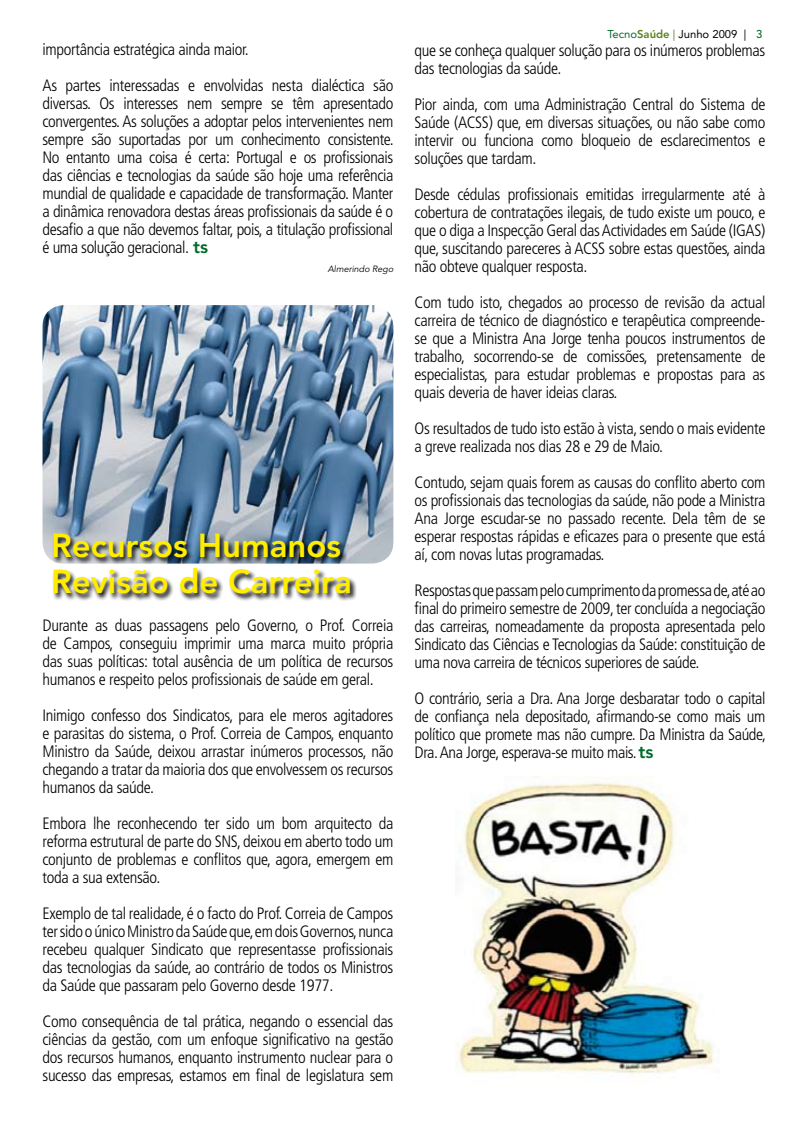
<style>
.page{position:relative;width:808px;height:1127px;background:#fff}
.page>*{position:absolute;margin:0;border:0;box-sizing:border-box;transform-origin:0 0}
.t1{font:800 33px/36px "Avenir";color:#ffed00}
.t2{font:300 condensed 16.5px/18px "Frutiger";letter-spacing:-.02em;color:#000;text-align:justify}
.t3{font:11.25px "Avenir";color:#000}
.t4{font:italic 9px "Avenir";color:#000}
.s1{font-family:"Avenir";font-weight:800;font-stretch:normal;font-size:18px;color:#006a2b}
.s2{color:#006a2b}
.s3{font-weight:800;color:#58831b}
.s4{color:#58831b}
.s5{font-weight:500;color:#006a2b}
</style>
<div class="page">
<img style="left:43px;top:305px;width:350px;height:255px">
<img style="left:455px;top:776px;width:259px;height:298px">
<div style="left:52px;top:533px;width:359px;height:90px;background:#000;opacity:.98"></div>
<p class="t2" style="left:43px;top:31px;width:352px;line-height:36px">importância estratégica ainda maior.<br>As partes interessadas e envolvidas nesta dialéctica são</p>
<p class="t2" style="left:43px;top:94px;width:353px">diversas. Os interesses nem sempre se têm apresentado convergentes. As soluções a adoptar pelos intervenientes nem sempre são suportadas por um conhecimento consistente.<br>No entanto uma coisa é certa: Portugal e os profissionais das ciências e tecnologias da saúde são hoje uma referência mundial de qualidade e capacidade de transformação. Manter a dinâmica renovadora destas áreas profissionais da saúde é o desafio a que não devemos faltar, pois, a titulação profissional é uma solução geracional. <span class="s1">ts</span></p>
<p class="t4" style="left:328px;top:264px;width:67px">Almerindo Rego</p>
<h1 class="t1" style="left:51px;top:528px;width:302px">Recursos Humanos<br>Revisão de Carreira</h1>
<p class="t2" style="left:43px;top:617px;width:352px">Durante as duas passagens pelo Governo, o Prof. Correia de Campos, conseguiu imprimir uma marca muito própria das suas políticas: total ausência de um política de recursos humanos e respeito pelos profissionais de saúde em geral.</p>
<p class="t2" style="left:43px;top:707px;width:352px">Inimigo confesso dos Sindicatos, para ele meros agitadores e parasitas do sistema, o Prof. Correia de Campos, enquanto Ministro da Saúde, deixou arrastar inúmeros processos, não chegando a tratar da maioria dos que envolvessem os recursos humanos da saúde.</p>
<p class="t2" style="left:43px;top:815px;width:352px">Embora lhe reconhecendo ter sido um bom arquitecto da reforma estrutural de parte do SNS, deixou em aberto todo um conjunto de problemas e conflitos que, agora, emergem em toda a sua extensão.</p>
<p class="t2" style="left:43px;top:905px;width:352px">Exemplo de tal realidade, é o facto do Prof. Correia de Campos ter sido o único Ministro da Saúde que, em dois Governos, nunca recebeu qualquer Sindicato que representasse profissionais das tecnologias da saúde, ao contrário de todos os Ministros da Saúde que passaram pelo Governo desde 1977.</p>
<p class="t2" style="left:43px;top:1013px;width:352px">Como consequência de tal prática, negando o essencial das ciências da gestão, com um enfoque significativo na gestão dos recursos humanos, enquanto instrumento nuclear para o sucesso das empresas, estamos em final de legislatura sem</p>
<p class="t3" style="left:607px;top:27px;width:156px"><span class="s2">Tecno</span><span class="s3">Saúde</span> <span class="s4">|</span> Junho 2009 | <span class="s5">3</span></p>
<p class="t2" style="left:415px;top:42px;width:352px">que se conheça qualquer solução para os inúmeros problemas das tecnologias da saúde.</p>
<p class="t2" style="left:415px;top:96px;width:352px">Pior ainda, com uma Administração Central do Sistema de Saúde (ACSS) que, em diversas situações, ou não sabe como intervir ou funciona como bloqueio de esclarecimentos e soluções que tardam.</p>
<p class="t2" style="left:415px;top:186px;width:352px">Desde cédulas profissionais emitidas irregularmente até à cobertura de contratações ilegais, de tudo existe um pouco, e que o diga a Inspecção Geral das Actividades em Saúde (IGAS) que, suscitando pareceres à ACSS sobre estas questões, ainda não obteve qualquer resposta.</p>
<p class="t2" style="left:415px;top:294px;width:352px">Com tudo isto, chegados ao processo de revisão da actual carreira de técnico de diagnóstico e terapêutica compreende&shy;se que a Ministra Ana Jorge tenha poucos instrumentos de trabalho, socorrendo-se de comissões, pretensamente de especialistas, para estudar problemas e propostas para as quais deveria de haver ideias claras.</p>
<p class="t2" style="left:415px;top:420px;width:352px">Os resultados de tudo isto estão à vista, sendo o mais evidente a greve realizada nos dias 28 e 29 de Maio.</p>
<p class="t2" style="left:415px;top:474px;width:352px">Contudo, sejam quais forem as causas do conflito aberto com os profissionais das tecnologias da saúde, não pode a Ministra Ana Jorge escudar-se no passado recente. Dela têm de se esperar respostas rápidas e eficazes para o presente que está aí, com novas lutas programadas.</p>
<p class="t2" style="left:415px;top:582px;width:352px">Respostas que passam pelo cumprimento da promessa de, até ao final do primeiro semestre de 2009, ter concluída a negociação das carreiras, nomeadamente da proposta apresentada pelo Sindicato das Ciências e Tecnologias da Saúde: constituição de uma nova carreira de técnicos superiores de saúde.</p>
<p class="t2" style="left:415px;top:690px;width:353px">O contrário, seria a Dra. Ana Jorge desbaratar todo o capital de confiança nela depositado, afirmando-se como mais um político que promete mas não cumpre. Da Ministra da Saúde, Dra. Ana Jorge, esperava-se muito mais.<span class="s1">ts</span></p>
</div>
